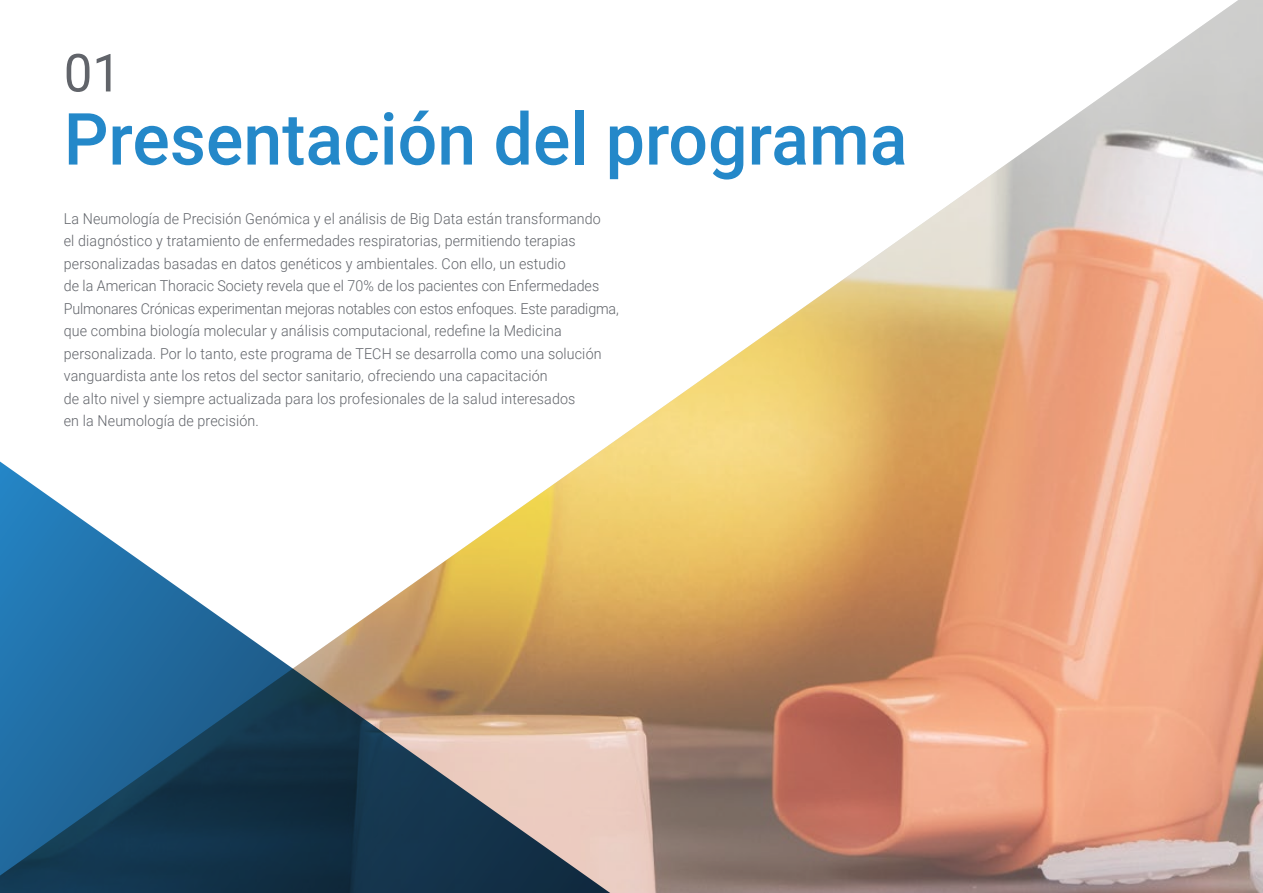
<style>
.page{position:relative;width:1263px;height:893px;background:#fff}
.page>*{position:absolute;margin:0;border:0;box-sizing:border-box;transform-origin:0 0}
.t1{font:500 72px "Roboto";color:#2488c9}
.t2{font:52.5px "Roboto";color:#61646a}
.t3{font:300 15px/22.5px "Roboto";letter-spacing:.01em;color:#61646a;scale:.95 1}
</style>
<div class="page">
<img style="left:608px;top:0;width:655px;height:893px">
<svg style="left:0;top:446px;width:640px;height:447px"></svg>
<h2 class="t2" style="left:64px;top:36px;width:59px">01</h2>
<h1 class="t1" style="left:64px;top:89px;width:845px">Presentación del programa</h1>
<p class="t3" style="left:64px;top:206px;width:586px">La Neumología de Precisión Genómica y el análisis de Big Data están transformando<br>el diagnóstico y tratamiento de enfermedades respiratorias, permitiendo terapias personalizadas basadas en datos genéticos y ambientales. Con ello, un estudio<br>de la American Thoracic Society revela que el 70% de los pacientes con Enfermedades Pulmonares Crónicas experimentan mejoras notables con estos enfoques. Este paradigma, que combina biología molecular y análisis computacional, redefine la Medicina personalizada. Por lo tanto, este programa de TECH se desarrolla como una solución vanguardista ante los retos del sector sanitario, ofreciendo una capacitación<br>de alto nivel y siempre actualizada para los profesionales de la salud interesados<br>en la Neumología de precisión.</p>
</div>
